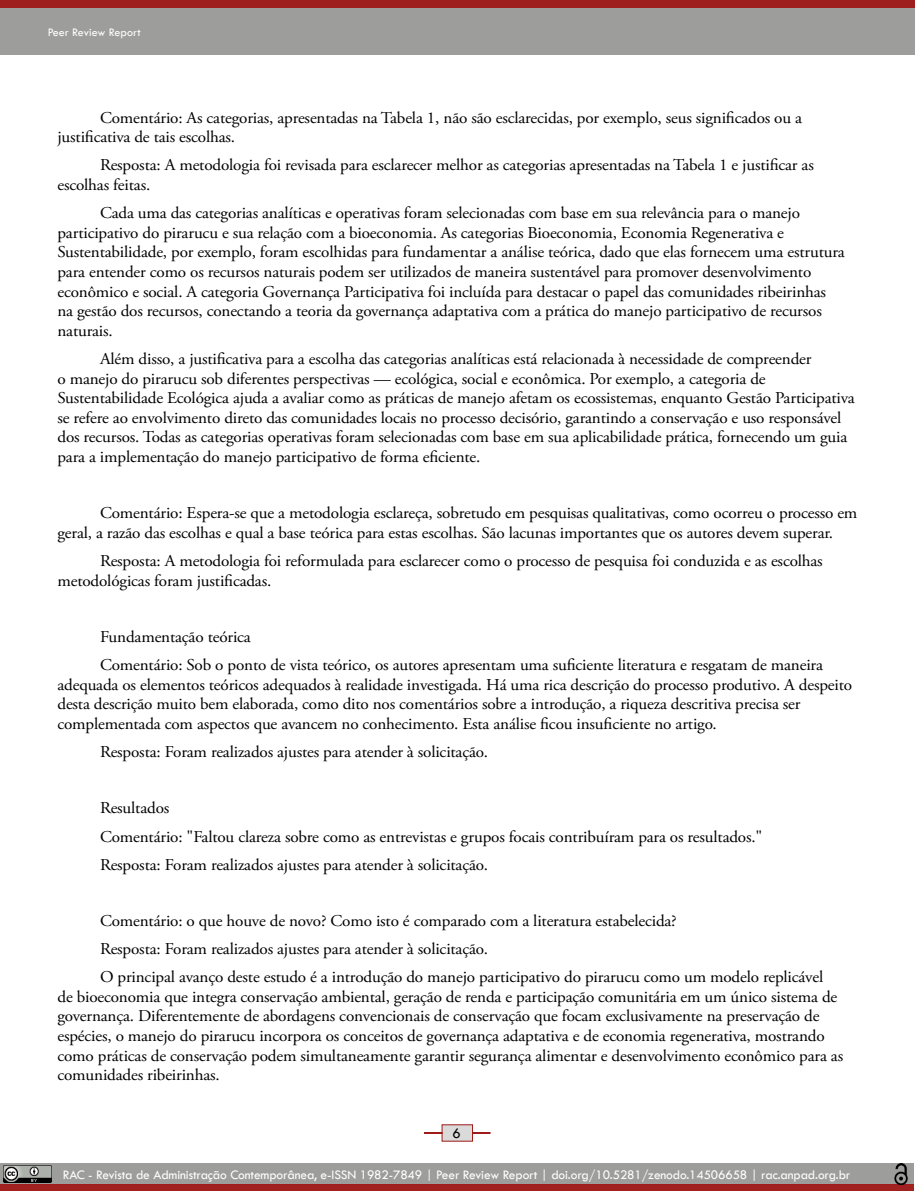
<style>
.page{position:relative;width:915px;height:1191px;background:#fff}
.page>*{position:absolute;margin:0;border:0;box-sizing:border-box;transform-origin:0 0}
.t1{font:16.5px/19.6px "Adobe Garamond Pro";letter-spacing:-.01em;color:#000;scale:1.04 1}
.t2{font:15px "Tw Cen";color:#000}
.t3{font:13.5px "Tw Cen";letter-spacing:-.01em;color:#fff}
.t4{font:12px "Tw Cen";color:#fff}
</style>
<div class="page">
<svg style="left:424px;top:1124px;width:67px;height:18px"></svg>
<hr style="left:914px;top:0;width:1px;height:54px;background:#9d9d9c">
<div style="left:0;top:0;width:914px;height:54px;background:#9d9d9c"></div>
<div style="left:0;top:0;width:914px;height:7px;background:#9d1a18"></div>
<div style="left:0;top:1163px;width:913px;height:21px;background:#9d9d9c"></div>
<div style="left:0;top:1184px;width:913px;height:7px;background:#a0211f"></div>
<img style="left:4px;top:1165px;width:48px;height:17px">
<img style="left:894px;top:1163px;width:13px;height:21px">
<p class="t4" style="left:48px;top:25px;width:94px">Peer Review Report</p>
<p class="t1" style="left:57px;top:108px;width:717px;text-indent:43px">Comentário: As categorias, apresentadas na Tabela 1, não são esclarecidas, por exemplo, seus significados ou a justificativa de tais escolhas.</p>
<p class="t1" style="left:57px;top:156px;width:728px;text-indent:43px">Resposta: A metodologia foi revisada para esclarecer melhor as categorias apresentadas na Tabela 1 e justificar as escolhas feitas.</p>
<p class="t1" style="left:57px;top:204px;width:758px;text-indent:43px">Cada uma das categorias analíticas e operativas foram selecionadas com base em sua relevância para o manejo participativo do pirarucu e sua relação com a bioeconomia. As categorias Bioeconomia, Economia Regenerativa e Sustentabilidade, por exemplo, foram escolhidas para fundamentar a análise teórica, dado que elas fornecem uma estrutura para entender como os recursos naturais podem ser utilizados de maneira sustentável para promover desenvolvimento econômico e social. A categoria Governança Participativa foi incluída para destacar o papel das comunidades ribeirinhas na gestão dos recursos, conectando a teoria da governança adaptativa com a prática do manejo participativo de recursos naturais.</p>
<p class="t1" style="left:57px;top:349px;width:768px;text-indent:43px">Além disso, a justificativa para a escolha das categorias analíticas está relacionada à necessidade de compreender<br>o manejo do pirarucu sob diferentes perspectivas — ecológica, social e econômica. Por exemplo, a categoria de Sustentabilidade Ecológica ajuda a avaliar como as práticas de manejo afetam os ecossistemas, enquanto Gestão Participativa se refere ao envolvimento direto das comunidades locais no processo decisório, garantindo a conservação e uso responsável dos recursos. Todas as categorias operativas foram selecionadas com base em sua aplicabilidade prática, fornecendo um guia para a implementação do manejo participativo de forma eficiente.</p>
<p class="t1" style="left:57px;top:504px;width:770px;text-indent:43px">Comentário: Espera-se que a metodologia esclareça, sobretudo em pesquisas qualitativas, como ocorreu o processo em geral, a razão das escolhas e qual a base teórica para estas escolhas. São lacunas importantes que os autores devem superar.</p>
<p class="t1" style="left:57px;top:551px;width:737px;text-indent:43px">Resposta: A metodologia foi reformulada para esclarecer como o processo de pesquisa foi conduzida e as escolhas metodológicas foram justificadas.</p>
<p class="t1" style="left:100px;top:623px;width:696px;line-height:28px">Fundamentação teórica<br>Comentário: Sob o ponto de vista teórico, os autores apresentam uma suficiente literatura e resgatam de maneira</p>
<p class="t1" style="left:57px;top:675px;width:765px">adequada os elementos teóricos adequados à realidade investigada. Há uma rica descrição do processo produtivo. A despeito desta descrição muito bem elaborada, como dito nos comentários sobre a introdução, a riqueza descritiva precisa ser complementada com aspectos que avancem no conhecimento. Esta análise ficou insuficiente no artigo.</p>
<p class="t1" style="left:100px;top:742px;width:374px">Resposta: Foram realizados ajustes para atender à solicitação.</p>
<p class="t1" style="left:100px;top:794px;width:638px;line-height:28px">Resultados<br>Comentário: "Faltou clareza sobre como as entrevistas e grupos focais contribuíram para os resultados."<br>Resposta: Foram realizados ajustes para atender à solicitação.</p>
<p class="t1" style="left:100px;top:907px;width:696px;line-height:28px">Comentário: o que houve de novo? Como isto é comparado com a literatura estabelecida?<br>Resposta: Foram realizados ajustes para atender à solicitação.<br>O principal avanço deste estudo é a introdução do manejo participativo do pirarucu como um modelo replicável</p>
<p class="t1" style="left:57px;top:987px;width:756px">de bioeconomia que integra conservação ambiental, geração de renda e participação comunitária em um único sistema de governança. Diferentemente de abordagens convencionais de conservação que focam exclusivamente na preservação de espécies, o manejo do pirarucu incorpora os conceitos de governança adaptativa e de economia regenerativa, mostrando como práticas de conservação podem simultaneamente garantir segurança alimentar e desenvolvimento econômico para as comunidades ribeirinhas.</p>
<p class="t2" style="left:452px;top:1123px;width:10px">6</p>
<p class="t3" style="left:63px;top:1166px;width:788px">RAC - Revista de Administração Contemporânea, e-ISSN 1982-7849 | Peer Review Report | doi.org/10.5281/zenodo.14506658 | rac.anpad.org.br</p>
</div>
